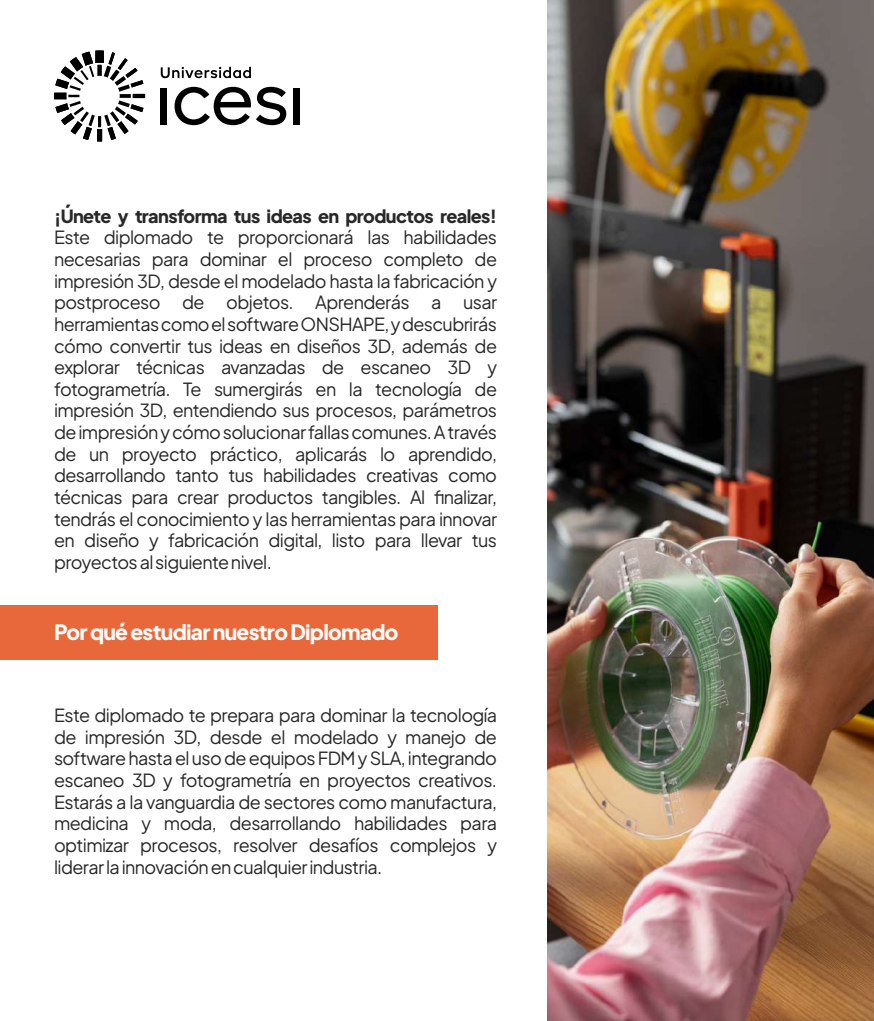
<style>
.page{position:relative;width:874px;height:1021px;background:#fff}
.page>*{position:absolute;margin:0;border:0;box-sizing:border-box;transform-origin:0 0}
.t1{font:800 21px "Plus Jakarta Sans";letter-spacing:-.035em;color:#fff}
.t2{font:18px/21.6px "Plus Jakarta Sans";letter-spacing:-.035em;color:#282828;text-align:justify}
.t3{font:800 18px "Plus Jakarta Sans";letter-spacing:-.035em;color:#282828}
</style>
<div class="page">
<div style="left:0;top:605px;width:438px;height:54px;background:#e9683b"></div>
<img style="left:548px;top:0;width:326px;height:1020px">
<svg style="left:54px;top:50px;width:91px;height:91px"></svg>
<div style="left:161px;top:88px;width:6px;height:36px;background:#000"></div>
<svg style="left:174px;top:87px;width:112px;height:38px"></svg>
<div style="left:293px;top:88px;width:7px;height:36px;background:#000"></div>
<svg style="left:161px;top:67px;width:90px;height:11px"></svg>
<p class="t3" style="left:54px;top:199px;width:444px">¡Únete y transforma tus ideas en productos reales!</p>
<p class="t2" style="left:54px;top:225px;width:444px">Este diplomado te proporcionará las habilidades necesarias para dominar el proceso completo de impresión 3D, desde el modelado hasta la fabricación y postproceso de objetos. Aprenderás a usar herramientas como el software ONSHAPE, y descubrirás cómo convertir tus ideas en diseños 3D, además de explorar técnicas avanzadas de escaneo 3D y fotogrametría. Te sumergirás en la tecnología de impresión 3D, entendiendo sus procesos, parámetros de impresión y cómo solucionar fallas comunes. A través de un proyecto práctico, aplicarás lo aprendido, desarrollando tanto tus habilidades creativas como técnicas para crear productos tangibles. Al finalizar, tendrás el conocimiento y las herramientas para innovar en diseño y fabricación digital, listo para llevar tus proyectos al siguiente nivel.</p>
<p class="t1" style="left:54px;top:613px;width:346px">Por qué estudiar nuestro Diplomado</p>
<p class="t2" style="left:54px;top:702px;width:444px">Este diplomado te prepara para dominar la tecnología de impresión 3D, desde el modelado y manejo de software hasta el uso de equipos FDM y SLA, integrando escaneo 3D y fotogrametría en proyectos creativos.<br>Estarás a la vanguardia de sectores como manufactura, medicina y moda, desarrollando habilidades para optimizar procesos, resolver desafíos complejos y liderar la innovación en cualquier industria.</p>
</div>
